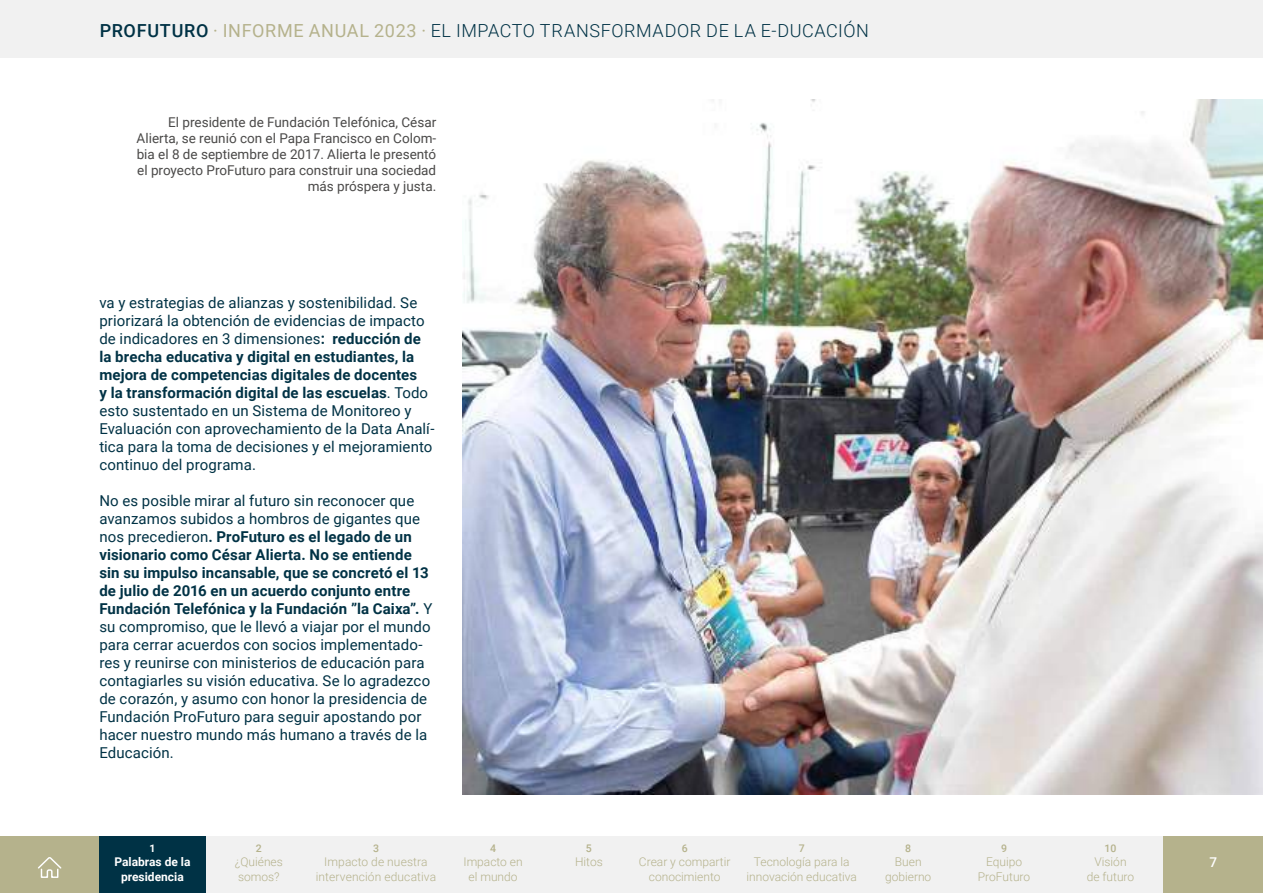
<style>
.page{position:relative;width:1263px;height:893px;background:#fff}
.page>*{position:absolute;margin:0;border:0;box-sizing:border-box;transform-origin:0 0}
.t1{font:300 18px "Roboto";letter-spacing:.03em;color:#003245}
.t2{font:15px/18px "Roboto";letter-spacing:.005em;color:#003245}
.t3{font:13.5px/16.2px "Roboto";color:#4a4948;text-align:right}
.t4{font:500 13.5px "Roboto";color:#fff}
.t5{font:300 12px/14.4px "Roboto";color:#b5b28c;text-align:center}
.t6{font:700 12px "Roboto";color:#fff}
.t7{font:500 10.5px "Roboto";color:#b5b28c}
.t8{font:700 10.5px "Roboto";color:#fff}
.s1{font-weight:500}
.s2{font-weight:400;color:#b5b28c}
.s3{font-weight:700}
</style>
<div class="page">
<div style="left:0;top:0;width:1263px;height:57px;background:#f1f1f1"></div>
<img style="left:463px;top:99px;width:800px;height:695px">
<div style="left:0;top:837px;width:1263px;height:56px;background:#f1f1f1"></div>
<div style="left:1163px;top:837px;width:100px;height:56px;background:#b5b28c"></div>
<div style="left:0;top:837px;width:99px;height:56px;background:#b5b28c"></div>
<svg style="left:38px;top:857px;width:24px;height:21px"></svg>
<div style="left:99px;top:837px;width:107px;height:56px;background:#003245"></div>
<p class="t1" style="left:100px;top:18px;width:771px"><span class="s1">PROFUTURO</span> <span class="s2">· INFORME ANUAL 2023 ·</span> EL IMPACTO TRANSFORMADOR DE LA E-DUCACIÓN</p>
<p class="t3" style="left:137px;top:113px;width:301px">El presidente de Fundación Telefónica, César Alierta, se reunió con el Papa Francisco en Colom&shy;bia el 8 de septiembre de 2017. Alierta le presentó el proyecto ProFuturo para construir una sociedad más próspera y justa.</p>
<p class="t2" style="left:99px;top:293px;width:337px">va y estrategias de alianzas y sostenibilidad. Se priorizará la obtención de evidencias de impacto de indicadores en 3 dimensiones<span class="s3">: reducción de la brecha educativa y digital en estudiantes, la mejora de competencias digitales de docentes<br>y la transformación digital de las escuelas</span>. Todo esto sustentado en un Sistema de Monitoreo y Evaluación con aprovechamiento de la Data Analí&shy;tica para la toma de decisiones y el mejoramiento continuo del programa.</p>
<p class="t2" style="left:99px;top:491px;width:334px">No es posible mirar al futuro sin reconocer que avanzamos subidos a hombros de gigantes que nos precedieron<span class="s3">. ProFuturo es el legado de un visionario como César Alierta. No se entiende sin su impulso incansable, que se concretó el 13 de julio de 2016 en un acuerdo conjunto entre Fundación Telefónica y la Fundación ”la Caixa”.</span> Y su compromiso, que le llevó a viajar por el mundo para cerrar acuerdos con socios implementado&shy;res y reunirse con ministerios de educación para contagiarles su visión educativa. Se lo agradezco de corazón, y asumo con honor la presidencia de Fundación ProFuturo para seguir apostando por hacer nuestro mundo más humano a través de la Educación.</p>
<p class="t7" style="left:1001px;top:841px;width:7px">9</p>
<p class="t7" style="left:1104px;top:841px;width:13px">10</p>
<p class="t7" style="left:256px;top:841px;width:7px">2</p>
<p class="t7" style="left:373px;top:841px;width:7px">3</p>
<p class="t7" style="left:905px;top:841px;width:7px">8</p>
<p class="t7" style="left:586px;top:841px;width:7px">5</p>
<p class="t7" style="left:682px;top:841px;width:7px">6</p>
<p class="t5" style="left:639px;top:854px;width:93px">Crear y compartir conocimiento</p>
<p class="t5" style="left:746px;top:854px;width:112px">Tecnología para la innovación educativa</p>
<p class="t8" style="left:149px;top:841px;width:8px">1</p>
<p class="t7" style="left:490px;top:841px;width:7px">4</p>
<p class="t7" style="left:799px;top:841px;width:7px">7</p>
<p class="t5" style="left:978px;top:854px;width:54px">Equipo<br>ProFuturo</p>
<p class="t5" style="left:1087px;top:854px;width:49px">Visión de futuro</p>
<p class="t6" style="left:114px;top:854px;width:78px">Palabras de la</p>
<p class="t4" style="left:1209px;top:853px;width:9px">7</p>
<p class="t6" style="left:121px;top:868px;width:64px">presidencia</p>
<p class="t5" style="left:235px;top:854px;width:49px;text-align:left">¿Quiénes somos?</p>
<p class="t5" style="left:316px;top:854px;width:122px">Impacto de nuestra intervención educativa</p>
<p class="t5" style="left:575px;top:854px;width:29px">Hitos</p>
<p class="t5" style="left:463px;top:854px;width:61px">Impacto en el mundo</p>
<p class="t5" style="left:885px;top:854px;width:48px">Buen gobierno</p>
</div>
